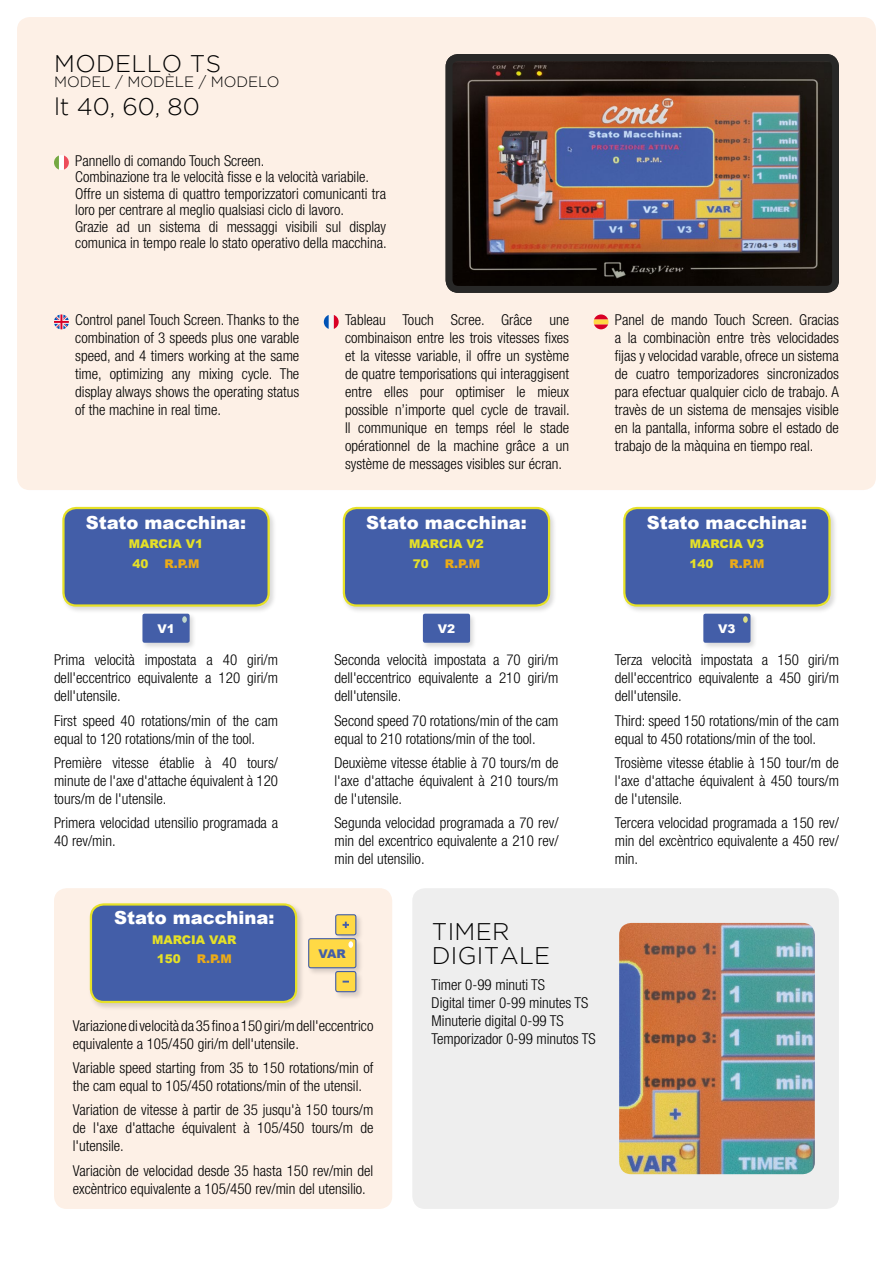
<style>
.page{position:relative;width:893px;height:1263px;background:#fff}
.page>*{position:absolute;margin:0;border:0;box-sizing:border-box;transform-origin:0 0}
.t1{font:300 24px/24px "Gotham";letter-spacing:.015em;color:#000}
.t2{font:900 18px "Arial";color:#fff}
.t3{font:300 condensed 15px/18px "Helvetica Neue LT Std";color:#000;text-align:justify}
.t4{font:300 15px "Gotham";color:#000}
.t5{font:900 12px/19.5px "Arial";color:#e6e127}
.t6{font:900 12px "Arial";color:#ecab17}
.t7{font:900 12px "Arial";color:#fff}
.t8{font:900 12px "Arial";color:#435ea8}
</style>
<div class="page">
<div style="left:17px;top:17px;width:859px;height:473px;background:#fdf0e6;border-radius:13px"></div>
<div style="left:54px;top:888px;width:338px;height:321px;background:#fdf0e6;border-radius:13px"></div>
<div style="left:412px;top:888px;width:427px;height:321px;background:#eee;border-radius:13px"></div>
<svg style="left:54px;top:155px;width:15px;height:15px"></svg>
<img style="left:454px;top:62px;width:377px;height:223px">
<div style="left:446px;top:54px;width:393px;height:239px;border:7px solid #282827;border-radius:9px"></div>
<svg style="left:54px;top:314px;width:15px;height:15px"></svg>
<div style="left:324px;top:314px;width:15px;height:15px;background:#f9f1ec;border-radius:50%"></div>
<svg style="left:324px;top:315px;width:15px;height:14px"></svg>
<img style="left:619px;top:923px;width:196px;height:251px">
<svg style="left:594px;top:314px;width:14px;height:15px"></svg>
<div style="left:307px;top:913px;width:57px;height:87px;background:#000;opacity:.15"></div>
<div style="left:309px;top:939px;width:47px;height:29px;background:#ffd945;border-radius:2px"></div>
<div style="left:308px;top:938px;width:48px;height:30px;border:1px solid #435ea8;border-radius:2px"></div>
<div style="left:336px;top:915px;width:20px;height:20px;background:#ffd945;border-radius:2px"></div>
<div style="left:335px;top:914px;width:21px;height:21px;border:1px solid #435ea8;border-radius:2px"></div>
<div style="left:336px;top:971px;width:20px;height:21px;background:#ffd945;border-radius:2px"></div>
<div style="left:335px;top:971px;width:21px;height:21px;border:1px solid #435ea8;border-radius:2px"></div>
<svg style="left:348px;top:941px;width:5px;height:7px"></svg>
<svg style="left:343px;top:922px;width:6px;height:6px"></svg>
<div style="left:61px;top:505px;width:216px;height:109px;background:#000;opacity:.15"></div>
<div style="left:63px;top:508px;width:206px;height:97px;background:#435ea8;border-radius:13px"></div>
<div style="left:62px;top:507px;width:208px;height:100px;border:2px solid #e6e127;border-radius:13px"></div>
<div style="left:89px;top:902px;width:216px;height:109px;background:#000;opacity:.15"></div>
<div style="left:91px;top:904px;width:205px;height:98px;background:#435ea8;border-radius:13px"></div>
<div style="left:90px;top:903px;width:207px;height:100px;border:2px solid #e6e127;border-radius:13px"></div>
<div style="left:141px;top:612px;width:56px;height:38px;background:#000;opacity:.15"></div>
<div style="left:142px;top:614px;width:48px;height:29px;background:#435ea8;border-radius:2px"></div>
<svg style="left:182px;top:616px;width:5px;height:7px"></svg>
<div style="left:341px;top:505px;width:217px;height:145px;background:#000;opacity:.15"></div>
<div style="left:423px;top:614px;width:47px;height:29px;background:#435ea8;border-radius:2px"></div>
<div style="left:344px;top:508px;width:205px;height:97px;background:#435ea8;border-radius:13px"></div>
<div style="left:343px;top:507px;width:207px;height:100px;border:2px solid #e6e127;border-radius:13px"></div>
<div style="left:622px;top:505px;width:216px;height:109px;background:#000;opacity:.15"></div>
<div style="left:624px;top:508px;width:205px;height:97px;background:#435ea8;border-radius:13px"></div>
<div style="left:623px;top:507px;width:208px;height:100px;border:2px solid #e6e127;border-radius:13px"></div>
<div style="left:702px;top:612px;width:56px;height:38px;background:#000;opacity:.15"></div>
<div style="left:703px;top:614px;width:47px;height:29px;background:#435ea8;border-radius:2px"></div>
<svg style="left:743px;top:616px;width:5px;height:7px"></svg>
<h1 class="t1" style="left:54px;top:51px;width:168px">MODELLO TS</h1>
<p class="t4" style="left:54px;top:73px;width:227px">MODEL / MODÈLE / MODELO</p>
<h1 class="t1" style="left:54px;top:94px;width:147px">lt 40, 60, 80</h1>
<p class="t3" style="left:75px;top:152px;width:313px;line-height:16.5px;text-align:left">Pannello di comando Touch Screen.<br>Combinazione tra le velocità fisse e la velocità variabile.<br>Offre un sistema di quattro temporizzatori comunicanti tra loro per centrare al meglio qualsiasi ciclo di lavoro.<br>Grazie ad un sistema di messaggi visibili sul display comunica in tempo reale lo stato operativo della macchina.</p>
<p class="t3" style="left:75px;top:311px;width:226px">Control panel Touch Screen. Thanks to the combination of 3 speeds plus one varable speed, and 4 timers working at the same time, optimizing any mixing cycle. The display always shows the operating status of the machine in real time.</p>
<p class="t2" style="left:86px;top:509px;width:162px">Stato macchina:</p>
<p class="t5" style="left:132px;top:534px;width:72px;text-indent:-4px">MARCIA V1<br>40</p>
<p class="t6" style="left:165px;top:555px;width:37px">R.P.M</p>
<p class="t3" style="left:345px;top:311px;width:226px">Tableau Touch Scree. Grâce une combinaison entre les trois vitesses fixes et la vitesse variable, il offre un système de quatre temporisations qui interaggisent entre elles pour optimiser le mieux possible n’importe quel cycle de travail.<br>Il communique en temps réel le stade opérationnel de la machine grâce a un système de messages visibles sur écran.</p>
<p class="t2" style="left:366px;top:509px;width:162px">Stato macchina:</p>
<p class="t5" style="left:413px;top:534px;width:72px;text-indent:-4px">MARCIA V2<br>70</p>
<p class="t6" style="left:445px;top:555px;width:37px">R.P.M</p>
<p class="t3" style="left:615px;top:311px;width:226px">Panel de mando Touch Screen. Gracias a la combinaciòn entre très velocidades fijas y velocidad varable, ofrece un sistema de cuatro temporizadores sincronizados para efectuar qualquier ciclo de trabajo. A travès de un sistema de mensajes visible en la pantalla, informa sobre el estado de trabajo de la màquina en tiempo real.</p>
<p class="t2" style="left:647px;top:509px;width:162px">Stato macchina:</p>
<p class="t5" style="left:689px;top:534px;width:76px">MARCIA V3<br>140</p>
<p class="t6" style="left:729px;top:555px;width:37px">R.P.M</p>
<p class="t7" style="left:157px;top:619px;width:19px">V1</p>
<p class="t3" style="left:54px;top:651px;width:226px">Prima velocità impostata a 40 giri/m dell'eccentrico equivalente a 120 giri/m dell'utensile.</p>
<p class="t3" style="left:54px;top:711px;width:226px">First speed 40 rotations/min of the cam equal to 120 rotations/min of the tool.</p>
<p class="t3" style="left:54px;top:754px;width:226px">Première vitesse établie à 40 tours/ minute de l'axe d'attache équivalent à 120 tours/m de l'utensile.</p>
<p class="t3" style="left:54px;top:814px;width:226px">Primera velocidad utensilio programada a<br>40 rev/min.</p>
<p class="t7" style="left:438px;top:619px;width:19px">V2</p>
<p class="t3" style="left:334px;top:651px;width:226px">Seconda velocità impostata a 70 giri/m dell'eccentrico equivalente a 210 giri/m dell'utensile.</p>
<p class="t3" style="left:334px;top:711px;width:226px">Second speed 70 rotations/min of the cam equal to 210 rotations/min of the tool.</p>
<p class="t3" style="left:334px;top:754px;width:226px">Deuxième vitesse établie à 70 tours/m de l'axe d'attache équivalent à 210 tours/m de l'utensile.</p>
<p class="t3" style="left:334px;top:814px;width:226px">Segunda velocidad programada a 70 rev/ min del excentrico equivalente a 210 rev/ min del utensilio.</p>
<p class="t2" style="left:114px;top:905px;width:162px">Stato macchina:</p>
<p class="t5" style="left:157px;top:929px;width:81px;text-indent:-5px">MARCIA VAR<br>150</p>
<p class="t6" style="left:197px;top:950px;width:37px">R.P.M</p>
<p class="t8" style="left:319px;top:944px;width:29px">VAR</p>
<p class="t3" style="left:73px;top:1016px;width:302px">Variazione di velocità da 35 fino a 150 giri/m dell'eccentrico equivalente a 105/450 giri/m dell'utensile.</p>
<p class="t3" style="left:73px;top:1058px;width:302px">Variable speed starting from 35 to 150 rotations/min of the cam equal to 105/450 rotations/min of the utensil.</p>
<p class="t3" style="left:73px;top:1101px;width:302px">Variation de vitesse à partir de 35 jusqu'à 150 tours/m de l'axe d'attache équivalent à 105/450 tours/m de l'utensile.</p>
<p class="t3" style="left:73px;top:1161px;width:302px">Variaciòn de velocidad desde 35 hasta 150 rev/min del excèntrico equivalente a 105/450 rev/min del utensilio.</p>
<h1 class="t1" style="left:432px;top:920px;width:120px">TIMER<br>DIGITALE</h1>
<p class="t3" style="left:432px;top:976px;width:166px;text-align:left">Timer 0-99 minuti TS<br>Digital timer 0-99 minutes TS<br>Minuterie digital 0-99 TS<br>Temporizador 0-99 minutos TS</p>
<p class="t7" style="left:718px;top:619px;width:19px">V3</p>
<p class="t3" style="left:615px;top:651px;width:226px">Terza velocità impostata a 150 giri/m dell'eccentrico equivalente a 450 giri/m dell'utensile.</p>
<p class="t3" style="left:615px;top:711px;width:226px">Third: speed 150 rotations/min of the cam equal to 450 rotations/min of the tool.</p>
<p class="t3" style="left:615px;top:754px;width:226px">Trosième vitesse établie à 150 tour/m de l'axe d'attache équivalent à 450 tours/m de l'utensile.</p>
<p class="t3" style="left:615px;top:814px;width:226px">Tercera velocidad programada a 150 rev/ min del excèntrico equivalente a 450 rev/ min.</p>
</div>
